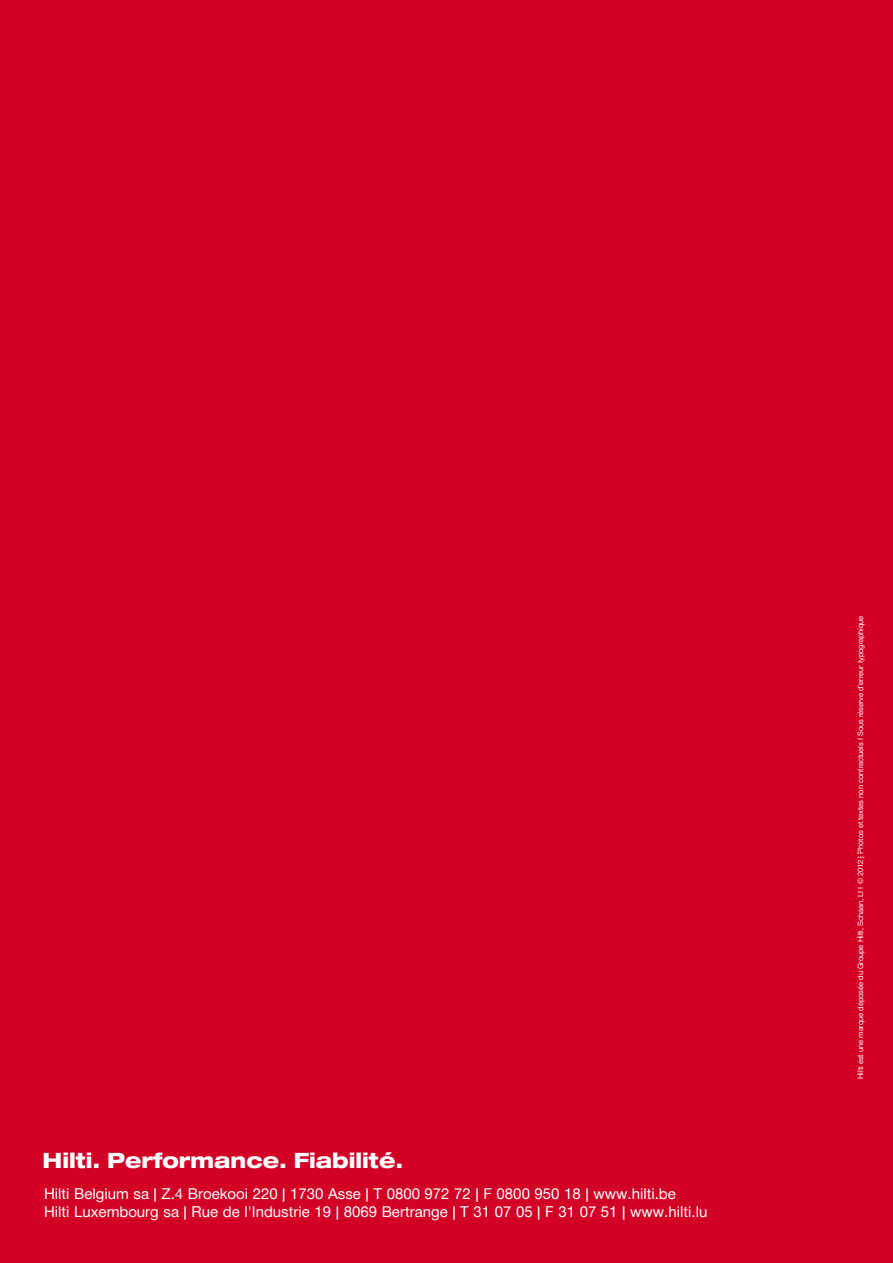
<style>
.page{position:relative;width:893px;height:1263px;background:#d20024}
.page>*{position:absolute;margin:0;border:0;box-sizing:border-box;transform-origin:0 0}
.t1{font:800 expanded 21px "Hilti";color:#fff;scale:.96 1}
.t2{font:15px/18px "Hilti";color:#fff}
.t3{font:7.5px "Hilti";letter-spacing:-.01em;color:#fff}
</style>
<div class="page">
<h1 class="t1" style="left:43px;top:1148px;width:377px">Hilti. Performance. Fiabilité.</h1>
<p class="t2" style="left:44px;top:1184px;width:665px">Hilti Belgium sa | Z.4 Broekooi 220 | 1730 Asse | T 0800 972 72 | F 0800 950 18 | www.hilti.be<br>Hilti Luxembourg sa | Rue de l'Industrie 19 | 8069 Bertrange | T 31 07 05 | F 31 07 51 | www.hilti.lu</p>
<p class="t3" style="left:856px;top:1079px;width:465px;rotate:-90deg">Hilti est une marque déposée du Groupe Hilti, Schaan, LI I © 2012 | Photos et textes non contractuels I Sous réserve d’erreur typographique</p>
</div>
